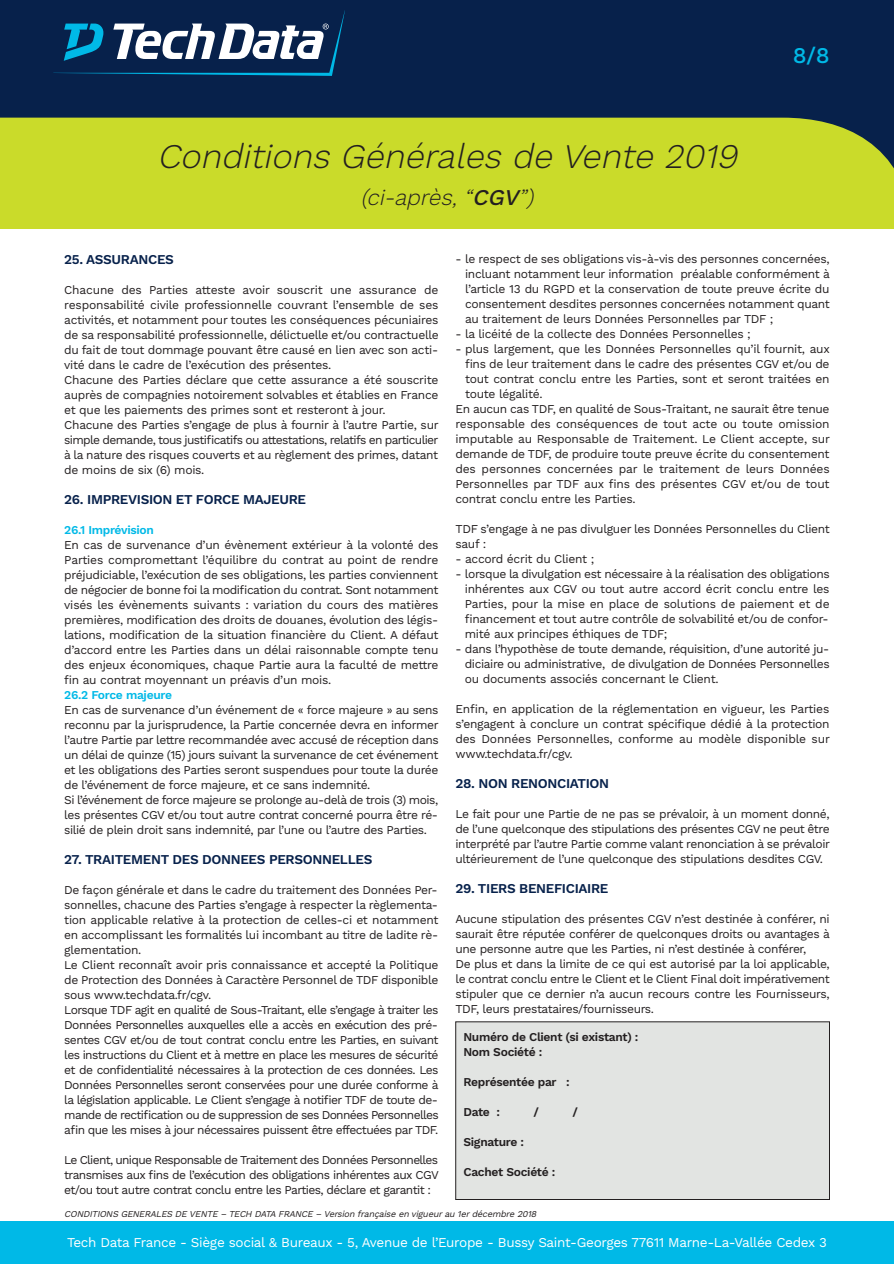
<style>
.page{position:relative;width:894px;height:1264px;background:#fff}
.page>*{position:absolute;margin:0;border:0;box-sizing:border-box;transform-origin:0 0}
.t1{font:italic 300 34.5px "Work Sans";color:#231f20}
.t2{font:italic 300 22.5px "Work Sans";color:#231f20}
.t3{font:500 22.5px "Work Sans";color:#00b9e7}
.t4{font:600 13.5px "Work Sans";letter-spacing:-.025em;color:#07214b}
.t5{font:13.5px "Work Sans";letter-spacing:-.025em;color:#fff}
.t6{font:12px/15px "Work Sans";letter-spacing:-.03em;color:#231f20;text-align:justify}
.t7{font:12px/15px "Work Sans";letter-spacing:-.05em;color:#231f20}
.t8{font:600 12px/15px "Work Sans";letter-spacing:-.025em;color:#231f20}
.t9{font:600 12px "Work Sans";letter-spacing:-.025em;color:#00b9e7}
.t10{font:italic 9px "Work Sans";color:#231f20}
.s1{font-weight:500}
</style>
<div class="page">
<div style="left:0;top:0;width:894px;height:229px;background:#07214b"></div>
<div style="left:0;top:118px;width:894px;height:111px;background:#cadb2a"></div>
<svg style="left:53px;top:10px;width:292px;height:66px"></svg>
<div style="left:0;top:1221px;width:894px;height:43px;background:#00b9e7"></div>
<div style="left:456px;top:1022px;width:373px;height:177px;background:#e2e4e2"></div>
<div style="left:455px;top:1021px;width:375px;height:179px;border:1px solid #231f20"></div>
<h1 class="t1" style="left:157px;top:136px;width:591px">Conditions Générales de Vente 2019</h1>
<h2 class="t2" style="left:361px;top:184px;width:180px">(ci-après,“<span class="s1">CGV</span>”)</h2>
<h2 class="t3" style="left:793px;top:42px;width:38px">8/8</h2>
<p class="t6" style="left:465px;top:251px;width:366px;text-indent:-10px">- le respect de ses obligations vis-à-vis des personnes concernées, incluant notamment leur information préalable conformément à l’article 13 du RGPD et la conservation de toute preuve écrite du consentement desdites personnes concernées notamment quant au traitement de leurs Données Personnelles par TDF ;</p>
<p class="t6" style="left:455px;top:326px;width:297px">- la licéité de la collecte des Données Personnelles ;</p>
<p class="t6" style="left:455px;top:341px;width:376px">- plus largement, que les Données Personnelles qu’il fournit, aux</p>
<p class="t6" style="left:465px;top:356px;width:366px">fins de leur traitement dans le cadre des présentes CGV et/ou de</p>
<p class="t6" style="left:465px;top:371px;width:366px">tout contrat conclu entre les Parties, sont et seront traitées en</p>
<p class="t6" style="left:465px;top:386px;width:79px">toute légalité.</p>
<p class="t6" style="left:455px;top:401px;width:375px">En aucun cas TDF, en qualité de Sous-Traitant, ne saurait être tenue</p>
<p class="t6" style="left:455px;top:416px;width:376px">responsable des conséquences de tout acte ou toute omission</p>
<p class="t6" style="left:455px;top:431px;width:376px">imputable au Responsable de Traitement. Le Client accepte, sur</p>
<p class="t6" style="left:455px;top:446px;width:375px">demande de TDF, de produire toute preuve écrite du consentement</p>
<p class="t6" style="left:455px;top:461px;width:376px">des personnes concernées par le traitement de leurs Données</p>
<p class="t6" style="left:455px;top:476px;width:376px">Personnelles par TDF aux fins des présentes CGV et/ou de tout</p>
<p class="t6" style="left:455px;top:491px;width:182px">contrat conclu entre les Parties.</p>
<p class="t6" style="left:455px;top:521px;width:376px">TDF s’engage à ne pas divulguer les Données Personnelles du Client sauf :</p>
<p class="t6" style="left:455px;top:551px;width:140px">- accord écrit du Client ;</p>
<p class="t6" style="left:465px;top:566px;width:366px;text-indent:-9px">- lorsque la divulgation est nécessaire à la réalisation des obligations inhérentes aux CGV ou tout autre accord écrit conclu entre les Parties, pour la mise en place de solutions de paiement et de financement et tout autre contrôle de solvabilité et/ou de confor&shy;mité aux principes éthiques de TDF;</p>
<p class="t6" style="left:465px;top:641px;width:366px;text-indent:-9px">- dans l’hypothèse de toute demande, réquisition, d’une autorité ju&shy;diciaire ou administrative, de divulgation de Données Personnelles ou documents associés concernant le Client.</p>
<p class="t6" style="left:455px;top:701px;width:376px">Enfin, en application de la réglementation en vigueur, les Parties s’engagent à conclure un contrat spécifique dédié à la protection des Données Personnelles, conforme au modèle disponible sur www.techdata.fr/cgv.</p>
<p class="t4" style="left:455px;top:775px;width:155px">28. NON RENONCIATION</p>
<p class="t6" style="left:455px;top:806px;width:376px">Le fait pour une Partie de ne pas se prévaloir, à un moment donné, de l’une quelconque des stipulations des présentes CGV ne peut être interprété par l’autre Partie comme valant renonciation à se prévaloir ultérieurement de l’une quelconque des stipulations desdites CGV.</p>
<p class="t4" style="left:455px;top:880px;width:155px">29. TIERS BENEFICIAIRE</p>
<p class="t6" style="left:455px;top:911px;width:376px;text-align:left">Aucune stipulation des présentes CGV n’est destinée à conférer, ni saurait être réputée conférer de quelconques droits ou avantages à une personne autre que les Parties, ni n’est destinée à conférer,<br>De plus et dans la limite de ce qui est autorisé par la loi applicable, le contrat conclu entre le Client et le Client Final doit impérativement stipuler que ce dernier n’a aucun recours contre les Fournisseurs, TDF, leurs prestataires/fournisseurs.</p>
<p class="t4" style="left:64px;top:251px;width:111px">25. ASSURANCES</p>
<p class="t6" style="left:64px;top:283px;width:376px;text-align:left">Chacune des Parties atteste avoir souscrit une assurance de responsabilité civile professionnelle couvrant l’ensemble de ses activités, et notamment pour toutes les conséquences pécuniaires de sa responsabilité professionnelle, délictuelle et/ou contractuelle du fait de tout dommage pouvant être causé en lien avec son acti&shy;vité dans le cadre de l’exécution des présentes.<br>Chacune des Parties déclare que cette assurance a été souscrite auprès de compagnies notoirement solvables et établies en France et que les paiements des primes sont et resteront à jour.<br>Chacune des Parties s’engage de plus à fournir à l’autre Partie, sur simple demande, tous justificatifs ou attestations, relatifs en particulier à la nature des risques couverts et au règlement des primes, datant de moins de six (6) mois.</p>
<p class="t4" style="left:64px;top:491px;width:243px">26. IMPREVISION ET FORCE MAJEURE</p>
<p class="t9" style="left:64px;top:523px;width:91px">26.1 Imprévision</p>
<p class="t6" style="left:64px;top:538px;width:376px">En cas de survenance d’un évènement extérieur à la volonté des Parties compromettant l’équilibre du contrat au point de rendre préjudiciable, l’exécution de ses obligations, les parties conviennent de négocier de bonne foi la modification du contrat. Sont notamment visés les évènements suivants : variation du cours des matières premières, modification des droits de douanes, évolution des légis&shy;lations, modification de la situation financière du Client. A défaut d’accord entre les Parties dans un délai raisonnable compte tenu des enjeux économiques, chaque Partie aura la faculté de mettre fin au contrat moyennant un préavis d’un mois.</p>
<p class="t9" style="left:64px;top:688px;width:109px">26.2 Force majeure</p>
<p class="t6" style="left:64px;top:703px;width:376px;text-align:left">En cas de survenance d’un événement de « force majeure » au sens reconnu par la jurisprudence, la Partie concernée devra en informer l’autre Partie par lettre recommandée avec accusé de réception dans un délai de quinze (15) jours suivant la survenance de cet événement et les obligations des Parties seront suspendues pour toute la durée de l’événement de force majeure, et ce sans indemnité.<br>Si l’événement de force majeure se prolonge au-delà de trois (3) mois, les présentes CGV et/ou tout autre contrat concerné pourra être ré&shy;silié de plein droit sans indemnité, par l’une ou l’autre des Parties.</p>
<p class="t4" style="left:64px;top:851px;width:310px">27. TRAITEMENT DES DONNEES PERSONNELLES</p>
<p class="t7" style="left:64px;top:883px;width:376px">De façon générale et dans le cadre du traitement des Données Per&shy;sonnelles, chacune des Parties s’engage à respecter la règlementa&shy;tion applicable relative à la protection de celles-ci et notamment en accomplissant les formalités lui incombant au titre de ladite rè&shy;glementation.<br>Le Client reconnaît avoir pris connaissance et accepté la Politique de Protection des Données à Caractère Personnel de TDF disponible sous www.techdata.fr/cgv.<br>Lorsque TDF agit en qualité de Sous-Traitant, elle s’engage à traiter les Données Personnelles auxquelles elle a accès en exécution des pré&shy;sentes CGV et/ou de tout contrat conclu entre les Parties, en suivant les instructions du Client et à mettre en place les mesures de sécurité et de confidentialité nécessaires à la protection de ces données. Les Données Personnelles seront conservées pour une durée conforme à la législation applicable. Le Client s’engage à notifier TDF de toute de&shy;mande de rectification ou de suppression de ses Données Personnelles afin que les mises à jour nécessaires puissent être effectuées par TDF.</p>
<p class="t6" style="left:64px;top:1153px;width:376px">Le Client, unique Responsable de Traitement des Données Personnelles transmises aux fins de l’exécution des obligations inhérentes aux CGV et/ou tout autre contrat conclu entre les Parties, déclare et garantit :</p>
<p class="t8" style="left:463px;top:1030px;width:177px">Numéro de Client (si existant) :<br>Nom Société :</p>
<p class="t8" style="left:463px;top:1075px;width:108px">Représentée par :</p>
<p class="t8" style="left:463px;top:1105px;width:38px">Date :</p>
<p class="t8" style="left:533px;top:1105px;width:7px">/</p>
<p class="t8" style="left:572px;top:1105px;width:7px">/</p>
<p class="t8" style="left:463px;top:1135px;width:62px">Signature :</p>
<p class="t8" style="left:463px;top:1165px;width:93px">Cachet Société :</p>
<p class="t10" style="left:64px;top:1208px;width:476px">CONDITIONS GENERALES DE VENTE – TECH DATAFRANCE – Version française en vigueurau 1erdécembre 2018</p>
<p class="t5" style="left:67px;top:1234px;width:761px">Tech Data France - Siège social &amp; Bureaux - 5, Avenue de l’Europe - Bussy Saint-Georges 77611 Marne-La-Vallée Cedex 3</p>
</div>
